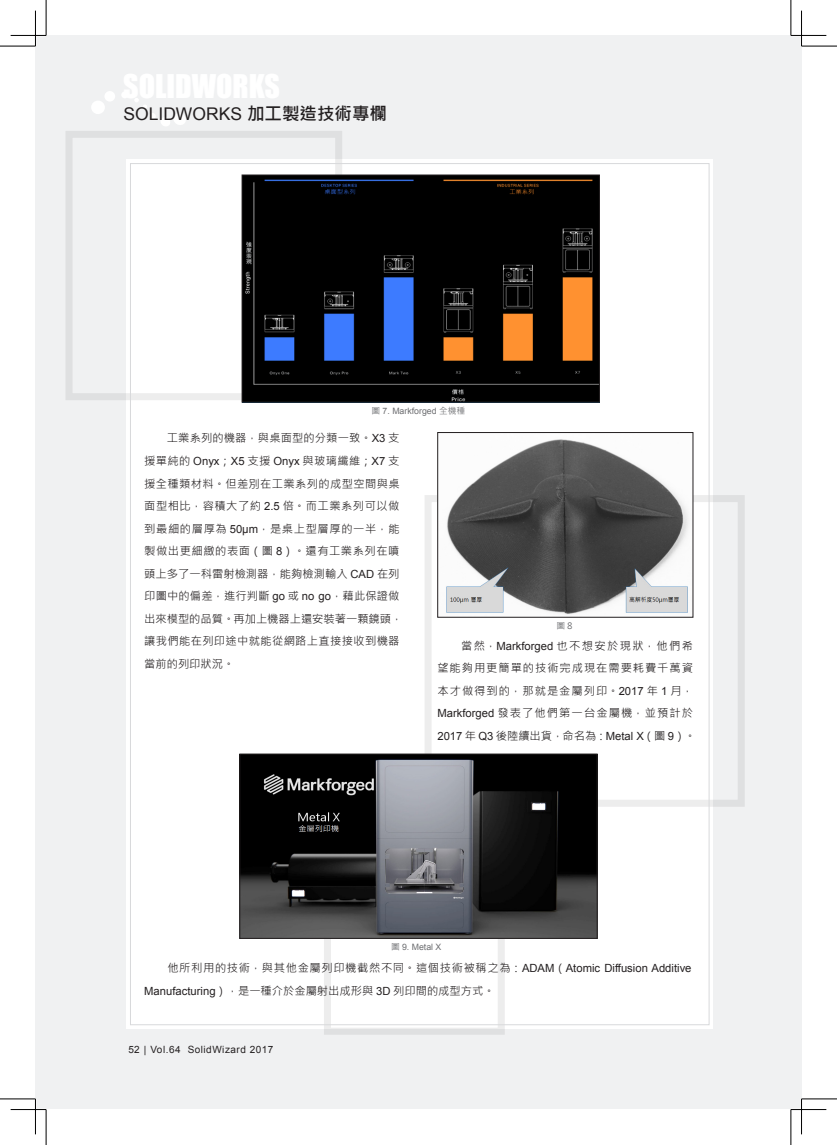
<style>
.page{position:relative;width:837px;height:1145px;background:#fff}
.page>*{position:absolute;margin:0;border:0;box-sizing:border-box;transform-origin:0 0}
.t1{font:17.5px "Arial";color:#231f20}
.t2{font:11.25px/22.5px "Microsoft Jheng Hei";letter-spacing:.035em;color:#231f20}
.t3{font:11.25px/22.5px "Microsoft Jheng Hei";letter-spacing:.09em;color:#231f20}
.t4{font:11.25px/22.5px "Microsoft Jheng Hei";letter-spacing:.055em;color:#231f20}
.t5{font:10px "Arial";letter-spacing:.05em;color:#231f20}
.t6{font:8.75px "Arial";color:#6c6d70}
.t7{font:8.75px "Microsoft Jheng Hei";color:#6c6d70}
.s1{font-family:"Microsoft Jheng Hei";font-weight:700}
.s2{font-family:"Microsoft Jheng Hei"}
.s3{font-family:"Arial"}
</style>
<div class="page">
<div style="left:790px;top:35px;width:11px;height:1074px;background:#f0f1f2"></div>
<div style="left:35px;top:35px;width:755px;height:1074px;background:#f0f1f2"></div>
<div style="left:121px;top:91px;width:7px;height:7px;background:#fff;border-radius:50%"></div>
<div style="left:104px;top:91px;width:11px;height:11px;background:#fff;border-radius:50%"></div>
<div style="left:91px;top:100px;width:14px;height:14px;background:#fff;border-radius:50%"></div>
<svg style="left:135px;top:98px;width:51px;height:28px"></svg>
<div style="left:126px;top:160px;width:587px;height:868px;background:#fff"></div>
<img style="left:244px;top:177px;width:353px;height:223px">
<div style="left:242px;top:175px;width:357px;height:227px;border:1px solid #231f20"></div>
<img style="left:242px;top:756px;width:353px;height:180px">
<div style="left:240px;top:754px;width:357px;height:184px;border:1px solid #231f20"></div>
<img style="left:446px;top:439px;width:243px;height:176px">
<div style="left:437px;top:432px;width:255px;height:185px;border:1px solid #231f20"></div>
<hr style="left:11px;top:1108px;width:35px;height:2px;background:#fff">
<hr style="left:790px;top:1108px;width:36px;height:2px;background:#fff">
<hr style="left:800px;top:11px;width:2px;height:35px;background:#fff">
<hr style="left:800px;top:1098px;width:2px;height:36px;background:#fff">
<hr style="left:0;top:46px;width:35px;height:1px;background:#000">
<hr style="left:801px;top:46px;width:35px;height:1px;background:#000">
<hr style="left:0;top:1098px;width:35px;height:1px;background:#000">
<hr style="left:801px;top:1098px;width:35px;height:1px;background:#000">
<hr style="left:46px;top:0;width:1px;height:35px;background:#000">
<hr style="left:46px;top:1109px;width:1px;height:35px;background:#000">
<hr style="left:790px;top:0;width:1px;height:35px;background:#000">
<hr style="left:790px;top:1109px;width:1px;height:35px;background:#000">
<hr style="left:11px;top:35px;width:35px;height:1px;background:#000">
<hr style="left:790px;top:35px;width:36px;height:1px;background:#000">
<hr style="left:11px;top:1109px;width:35px;height:1px;background:#000">
<hr style="left:790px;top:1109px;width:36px;height:1px;background:#000">
<hr style="left:35px;top:11px;width:1px;height:35px;background:#000">
<hr style="left:35px;top:1098px;width:1px;height:36px;background:#000">
<hr style="left:801px;top:11px;width:1px;height:35px;background:#000">
<hr style="left:801px;top:1098px;width:1px;height:36px;background:#000">
<h1 class="t1" style="left:123px;top:102px;width:265px">SOLIDWORKS <span class="s1">加工製造技術專欄</span></h1>
<p class="t6" style="left:371px;top:405px;width:95px"><span class="s2">圖</span> 7. Markforged <span class="s2">全機種</span></p>
<p class="t2" style="left:144px;top:427px;width:259px">　　工業系列的機器，與桌面型的分類一致。<span class="s3">X3</span> 支援單純的 <span class="s3">Onyx</span>；<span class="s3">X5</span> 支援 <span class="s3">Onyx</span> 與玻璃纖維；<span class="s3">X7</span> 支援全種類材料。但差別在工業系列的成型空間與桌面型相比，容積大了約 <span class="s3">2.5</span> 倍。而工業系列可以做到最細的層厚為 <span class="s3">50µm</span>，是桌上型層厚的一半，能製做出更細緻的表面（圖 <span class="s3">8</span>）。還有工業系列在噴頭上多了一科雷射檢測器，能夠檢測輸入 <span class="s3">CAD</span> 在列印圖中的偏差，進行判斷 <span class="s3">go</span> 或 <span class="s3">no go</span>，藉此保證做出來模型的品質。再加上機器上還安裝著一顆鏡頭，讓我們能在列印途中就能從網路上直接接收到機器當前的列印狀況。</p>
<p class="t7" style="left:556px;top:620px;width:19px">圖８</p>
<p class="t3" style="left:437px;top:634px;width:260px">　　當然，<span class="s3">Markforged</span> 也不想安於現狀，他們希望能夠用更簡單的技術完成現在需要耗費千萬資本才做得到的，那就是金屬列印。<span class="s3">2017</span> 年 <span class="s3">1</span> 月，<br><span class="s3">Markforged</span> 發表了他們第一台金屬機，並預計於<br><span class="s3">2017</span> 年 <span class="s3">Q3</span> 後陸續出貨，命名為：<span class="s3">Metal X</span>（圖 <span class="s3">9</span>）。</p>
<p class="t6" style="left:391px;top:941px;width:52px"><span class="s2">圖</span> 9. Metal X</p>
<p class="t4" style="left:144px;top:956px;width:548px">　　他所利用的技術，與其他金屬列印機截然不同。這個技術被稱之為：<span class="s3">ADAM</span>（<span class="s3">Atomic Diffusion Additive<br>Manufacturing</span>），是一種介於金屬射出成形與 <span class="s3">3D</span> 列印間的成型方式。</p>
<p class="t5" style="left:128px;top:1043px;width:146px">52 | Vol.64 SolidWizard 2017</p>
</div>
